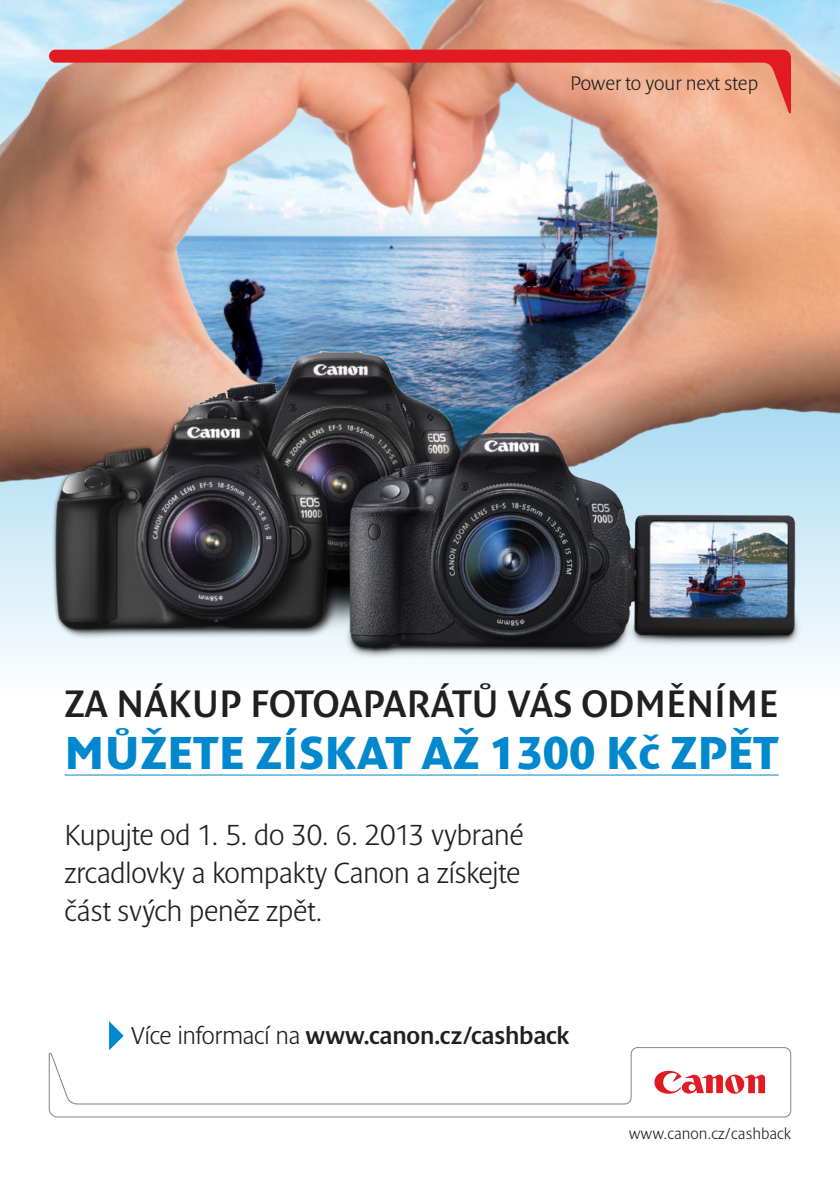
<style>
.page{position:relative;width:840px;height:1191px;background:#fff}
.page>*{position:absolute;margin:0;border:0;box-sizing:border-box;transform-origin:0 0}
.t1{font:700 47px "Denda New OTF";color:#0088ce}
.t2{font:39px "Denda New OTF";color:#231f20}
.t3{font:300 29.6px/38px "Denda New OTF";letter-spacing:-.015em;color:#231f20;text-align:justify}
.t4{font:25px "Denda New OTF";letter-spacing:-.005em;color:#231f20}
.t5{font:300 20px "Denda New OTF";color:#231f20}
.t6{font:300 16px "Denda New OTF";color:#231f20}
.s1{font-weight:300}
</style>
<div class="page">
<svg style="left:109px;top:1021px;width:15px;height:26px"></svg>
<div style="left:0;top:407px;width:839px;height:289px;background:#f9fcfe"></div>
<img style="left:0;top:0;width:839px;height:336px">
<img style="left:0;top:336px;width:839px;height:323px">
<svg style="left:49px;top:50px;width:741px;height:63px;background:#e28773"></svg>
<svg style="left:49px;top:1047px;width:741px;height:70px"></svg>
<svg style="left:654px;top:1070px;width:110px;height:23px"></svg>
<hr style="left:65px;top:774px;width:190px;height:1px;background:#0088ce">
<hr style="left:255px;top:774px;width:224px;height:1px;background:#0088ce">
<hr style="left:479px;top:774px;width:218px;height:1px;background:#0088ce">
<hr style="left:697px;top:774px;width:56px;height:1px;background:#0088ce">
<svg style="left:753px;top:774px;width:25px;height:1px"></svg>
<p class="t5" style="left:570px;top:73px;width:189px">Power to your next step</p>
<p class="t2" style="left:65px;top:683px;width:714px">ZA NÁKUP FOTOAPARÁTŮ VÁS ODMĚNÍME</p>
<p class="t1" style="left:65px;top:728px;width:715px">MŮŽETE ZÍSKAT AŽ 1300 Kč ZPĚT</p>
<p class="t3" style="left:65px;top:816px;width:460px">Kupujte od 1. 5. do 30. 6. 2013 vybrané zrcadlovky a kompakty Canon a získejte část svých peněz zpět.</p>
<p class="t4" style="left:131px;top:1022px;width:439px"><span class="s1">Více informací na</span> www.canon.cz/cashback</p>
<p class="t6" style="left:628px;top:1125px;width:163px">www.canon.cz/cashback</p>
</div>
